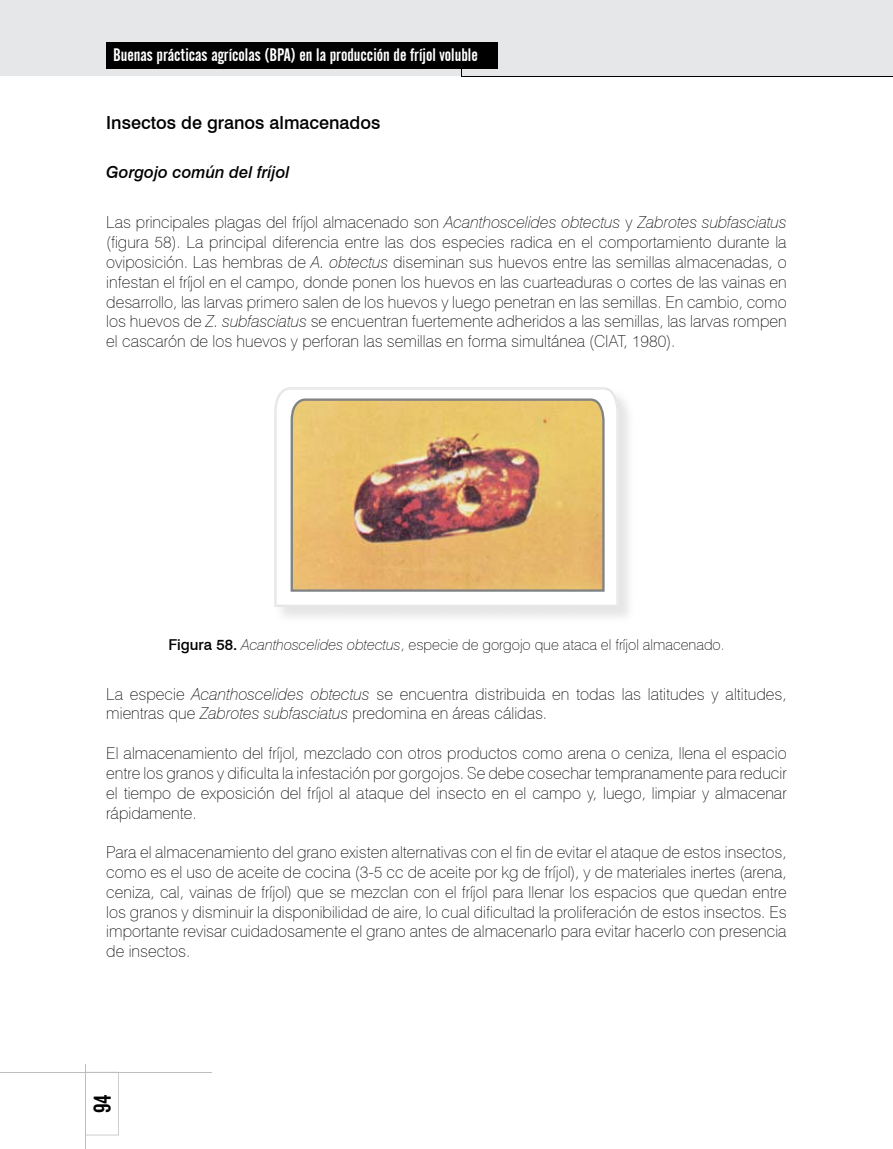
<style>
.page{position:relative;width:893px;height:1149px;background:#fff}
.page>*{position:absolute;margin:0;border:0;box-sizing:border-box;transform-origin:0 0}
.t1{font:24px "Alternate Gothic No 2 BT";color:#000}
.t2{font:18px "Alternate Gothic No 2 BT";color:#fff}
.t3{font:500 18px "Swiss 721 BT";color:#000}
.t4{font:100 16.5px/19.8px "Swiss 721 BT";color:#000;text-align:justify}
.t5{font:italic 500 16.5px "Swiss 721 BT";color:#000}
.t6{font:100 15px "Swiss 721 BT";color:#000}
.s1{font-style:italic}
.s2{font-weight:500}
</style>
<div class="page">
<div style="left:0;top:0;width:893px;height:76px;background:#e6e7e8"></div>
<hr style="left:461px;top:77px;width:432px;height:1px;background:#000">
<svg style="left:86px;top:1072px;width:33px;height:62px"></svg>
<hr style="left:0;top:1071px;width:211px;height:1px;background:#bcbdbf">
<div style="left:106px;top:42px;width:392px;height:26px;background:#000"></div>
<hr style="left:461px;top:43px;width:1px;height:34px;background:#000">
<hr style="left:85px;top:1063px;width:1px;height:84px;background:#bcbdbf">
<svg style="left:275px;top:388px;width:343px;height:217px"></svg>
<img style="left:291px;top:398px;width:314px;height:193px">
<p class="t2" style="left:113px;top:45px;width:366px">Buenas prácticas agrícolas (BPA) en la producción de fríjol voluble</p>
<p class="t3" style="left:106px;top:111px;width:276px">Insectos de granos almacenados</p>
<p class="t5" style="left:106px;top:162px;width:185px">Gorgojo común del fríjol</p>
<p class="t4" style="left:106px;top:212px;width:682px">Las principales plagas del fríjol almacenado son <span class="s1">Acanthoscelides obtectus</span> y <span class="s1">Zabrotes subfasciatus </span>(figura 58). La principal diferencia entre las dos especies radica en el comportamiento durante la oviposición. Las hembras de <span class="s1">A. obtectus</span> diseminan sus huevos entre las semillas almacenadas, o infestan el fríjol en el campo, donde ponen los huevos en las cuarteaduras o cortes de las vainas en desarrollo, las larvas primero salen de los huevos y luego penetran en las semillas. En cambio, como los huevos de <span class="s1">Z. subfasciatus</span> se encuentran fuertemente adheridos a las semillas, las larvas rompen el cascarón de los huevos y perforan las semillas en forma simultánea (CIAT, 1980).</p>
<p class="t6" style="left:168px;top:635px;width:558px"><span class="s2">Figura 58.</span> <span class="s1">Acanthoscelides obtectus</span>, especie de gorgojo que ataca el fríjol almacenado.</p>
<p class="t4" style="left:106px;top:683px;width:682px">La especie <span class="s1">Acanthoscelides obtectus</span> se encuentra distribuida en todas las latitudes y altitudes, mientras que <span class="s1">Zabrotes subfasciatus</span> predomina en áreas cálidas.</p>
<p class="t4" style="left:106px;top:743px;width:682px">El almacenamiento del fríjol, mezclado con otros productos como arena o ceniza, llena el espacio entre los granos y dificulta la infestación por gorgojos. Se debe cosechar tempranamente para reducir el tiempo de exposición del fríjol al ataque del insecto en el campo y, luego, limpiar y almacenar rápidamente.</p>
<p class="t4" style="left:106px;top:842px;width:682px">Para el almacenamiento del grano existen alternativas con el fin de evitar el ataque de estos insectos, como es el uso de aceite de cocina (3-5 cc de aceite por kg de fríjol), y de materiales inertes (arena, ceniza, cal, vainas de fríjol) que se mezclan con el fríjol para llenar los espacios que quedan entre los granos y disminuir la disponibilidad de aire, lo cual dificultad la proliferación de estos insectos. Es importante revisar cuidadosamente el grano antes de almacenarlo para evitar hacerlo con presencia de insectos.</p>
<h1 class="t1" style="left:89px;top:1112px;width:21px;rotate:-90deg">94</h1>
</div>
